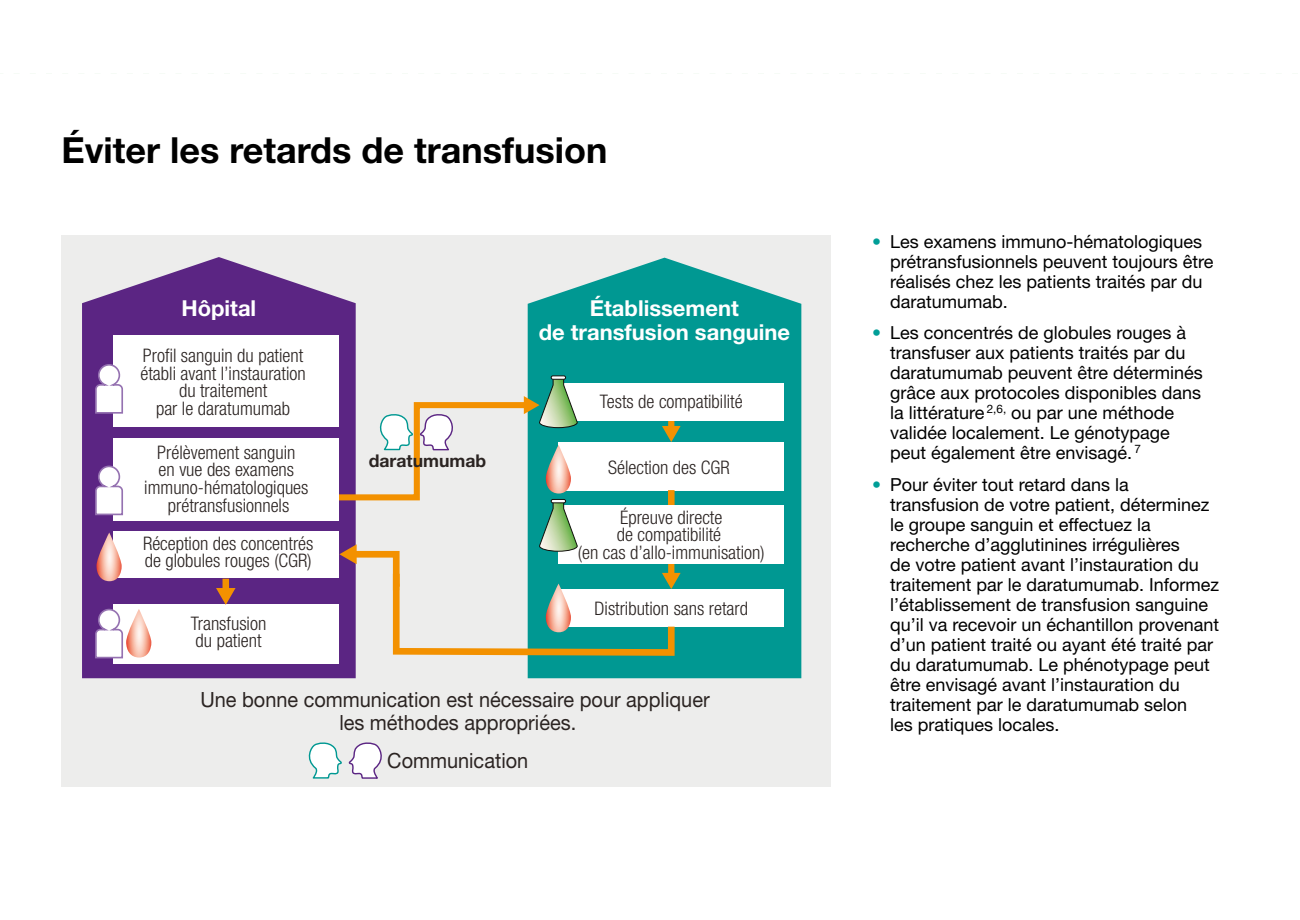
<style>
.page{position:relative;width:1300px;height:920px;background:#fff}
.page>*{position:absolute;margin:0;border:0;box-sizing:border-box;transform-origin:0 0}
.t1{font:700 36px "Helvetica Neue LT Std";color:#000}
.t2{font:700 22px/24.2px "Helvetica Neue LT Std";color:#fff;text-align:center}
.t3{font:21px/23.2px "Helvetica Neue LT Std";color:#2b2422;text-align:center;scale:.95 1}
.t4{font:300 condensed 18.6px/17.6px "Helvetica Neue LT Std";color:#2b2422;text-align:center}
.t5{font:18px/20px "Helvetica Neue LT Std";color:#000}
.t6{font:700 17.6px "Helvetica Neue LT Std";color:#2b2422}
.s1{color:#009e97}
</style>
<div class="page">
<div style="left:61px;top:235px;width:770px;height:552px;background:#ededec"></div>
<svg style="left:82px;top:257px;width:274px;height:421px;fill:#5b2583"></svg>
<svg style="left:528px;top:258px;width:273px;height:420px;background:#1ca29c"></svg>
<div style="left:113px;top:604px;width:226px;height:59px;background:#fff"></div>
<div style="left:558px;top:442px;width:226px;height:48px;background:#fff"></div>
<div style="left:558px;top:589px;width:226px;height:38px;background:#fff"></div>
<svg style="left:94px;top:608px;width:57px;height:51px"></svg>
<div style="left:113px;top:336px;width:226px;height:91px;background:#fff"></div>
<svg style="left:94px;top:363px;width:29px;height:51px"></svg>
<div style="left:113px;top:438px;width:226px;height:82px;background:#fff"></div>
<svg style="left:94px;top:465px;width:29px;height:51px"></svg>
<div style="left:558px;top:505px;width:226px;height:59px;background:#fff"></div>
<div style="left:558px;top:383px;width:226px;height:37px;background:#fff"></div>
<div style="left:551px;top:376px;width:15px;height:4px;border:1px solid #11100b;border-radius:2px"></div>
<div style="left:113px;top:531px;width:226px;height:46px;background:#fff"></div>
<svg style="left:96px;top:533px;width:26px;height:48px"></svg>
<svg style="left:308px;top:742px;width:74px;height:37px"></svg>
<svg style="left:216px;top:378px;width:465px;height:281px"></svg>
<p class="t1" style="left:61px;top:128px;width:548px">Éviter les retards de transfusion</p>
<p class="t2" style="left:181px;top:296px;width:76px">Hôpital</p>
<p class="t4" style="left:141px;top:347px;width:167px">Profil sanguin du patient établi avant l’instauration du traitement<br>par le daratumumab</p>
<p class="t4" style="left:144px;top:443px;width:166px">Prélèvement sanguin<br>en vue des examens immuno-hématologiques prétransfusionnels</p>
<p class="t4" style="left:143px;top:534px;width:172px;text-align:left">Réception des concentrés de globules rouges (CGR)</p>
<p class="t4" style="left:191px;top:614px;width:77px;text-align:left">Transfusion du patient</p>
<p class="t6" style="left:369px;top:450px;width:119px">daratumumab</p>
<p class="t2" style="left:539px;top:296px;width:253px">Établissement<br>de transfusion sanguine</p>
<p class="t4" style="left:600px;top:392px;width:144px">Tests de compatibilité</p>
<p class="t4" style="left:608px;top:459px;width:123px">Sélection des CGR</p>
<p class="t4" style="left:578px;top:508px;width:188px">Épreuve directe<br>de compatibilité<br>(en cas d’allo-immunisation)</p>
<p class="t4" style="left:595px;top:599px;width:155px">Distribution sans retard</p>
<p class="t3" style="left:200px;top:688px;width:538px">Une bonne communication est nécessaire pour appliquer les méthodes appropriées.</p>
<p class="t3" style="left:387px;top:749px;width:150px">Communication</p>
<p class="t5" style="left:890px;top:231px;width:325px;text-indent:-18px"><span class="s1">•</span> Les examens immuno-hématologiques prétransfusionnels peuvent toujours être réalisés chez les patients traités par du daratumumab.</p>
<p class="t5" style="left:890px;top:323px;width:314px;text-indent:-18px"><span class="s1">•</span> Les concentrés de globules rouges à transfuser aux patients traités par du daratumumab peuvent être déterminés grâce aux protocoles disponibles dans la littérature <sup>2,6,</sup> ou par une méthode validée localement. Le génotypage peut également être envisagé. <sup>7</sup></p>
<p class="t5" style="left:890px;top:474px;width:331px;text-indent:-18px"><span class="s1">•</span> Pour éviter tout retard dans la transfusion de votre patient, déterminez le groupe sanguin et effectuez la recherche d’agglutinines irrégulières<br>de votre patient avant l’instauration du traitement par le daratumumab. Informez l’établissement de transfusion sanguine qu’il va recevoir un échantillon provenant d’un patient traité ou ayant été traité par du daratumumab. Le phénotypage peut être envisagé avant l’instauration du traitement par le daratumumab selon<br>les pratiques locales.</p>
</div>
